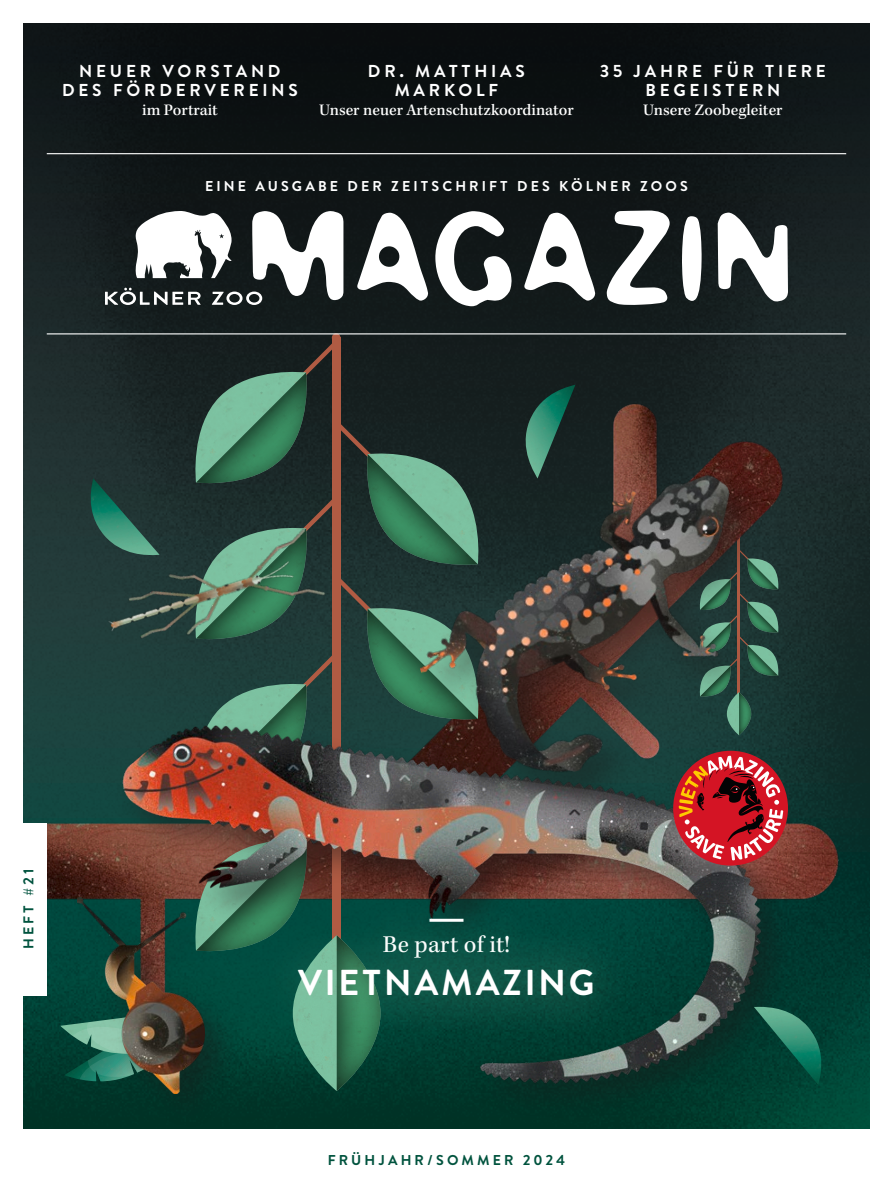
<style>
.page{position:relative;width:893px;height:1191px;background:#fff}
.page>*{position:absolute;margin:0;border:0;box-sizing:border-box;transform-origin:0 0}
.t1{font:700 36px "Brandon Text";letter-spacing:.08em;color:#fff}
.t2{font:24.75px "Kepler Std";letter-spacing:.01em;color:#fff}
.t3{font:700 17.25px/19.2px "Brandon Text";letter-spacing:.22em;color:#fff;text-align:center}
.t4{font:500 16.5px "Kepler Std";color:#fff}
.t5{font:700 14.25px "Brandon Text";letter-spacing:.22em;color:#fff}
.t6{font:700 14.25px "Brandon Text";letter-spacing:.22em;color:#00533e}
</style>
<div class="page">
<img style="left:23px;top:23px;width:847px;height:1106px">
<img style="left:23px;top:402px;width:827px;height:635px">
<svg style="left:190px;top:339px;width:294px;height:378px;background:#2e443a"></svg>
<div style="left:332px;top:333px;width:8px;height:9px;background:#b05b43;border-radius:50%"></div>
<svg style="left:60px;top:1054px;width:11px;height:27px"></svg>
<img style="left:60px;top:1013px;width:11px;height:41px">
<hr style="left:47px;top:153px;width:799px;height:1px;background:#fff">
<svg style="left:135px;top:211px;width:97px;height:67px"></svg>
<svg style="left:105px;top:288px;width:96px;height:17px"></svg>
<svg style="left:212px;top:291px;width:40px;height:14px"></svg>
<svg style="left:252px;top:210px;width:536px;height:96px"></svg>
<div style="left:0;top:823px;width:47px;height:172px;background:#fff"></div>
<img style="left:83px;top:492px;width:256px;height:205px">
<div style="left:115px;top:719px;width:682px;height:400px;background:#1a1918;opacity:.45"></div>
<img style="left:121px;top:717px;width:642px;height:371px">
<img style="left:390px;top:466px;width:399px;height:337px">
<div style="left:71px;top:890px;width:171px;height:239px;background:#1a1918;opacity:.45"></div>
<img style="left:78px;top:897px;width:126px;height:196px">
<hr style="left:47px;top:333px;width:799px;height:1px;background:#fff">
<img style="left:518px;top:384px;width:57px;height:94px">
<img style="left:754px;top:1006px;width:75px;height:79px">
<div style="left:342px;top:892px;width:208px;height:107px;background:#7dc3a2;opacity:.75"></div>
<hr style="left:429px;top:918px;width:34px;height:3px;background:#fff">
<div style="left:256px;top:923px;width:381px;height:118px;background:#7dc3a2;opacity:.75"></div>
<div style="left:673px;top:750px;width:115px;height:115px;background:#d41424;border-radius:50%"></div>
<svg style="left:679px;top:755px;width:104px;height:105px"></svg>
<p class="t3" style="left:62px;top:61px;width:237px">NEUER VORSTAND<br>DES FÖRDERVEREINS</p>
<p class="t4" style="left:142px;top:100px;width:77px">im Portrait</p>
<p class="t3" style="left:368px;top:61px;width:159px">DR. MATTHIAS<br>MARKOLF</p>
<p class="t4" style="left:319px;top:100px;width:256px">Unser neuer Artenschutzkoordinator</p>
<p class="t3" style="left:600px;top:61px;width:228px">35 JAHRE FÜR TIERE<br>BEGEISTERN</p>
<p class="t4" style="left:643px;top:100px;width:141px">Unsere Zoobegleiter</p>
<p class="t5" style="left:205px;top:176px;width:484px">EINE AUSGABE DER ZEITSCHRIFT DES KÖLNER ZOOS</p>
<p class="t6" style="left:18px;top:949px;width:82px;rotate:-90deg">HEFT #21</p>
<h2 class="t2" style="left:383px;top:930px;width:129px">Be part of it!</h2>
<h1 class="t1" style="left:298px;top:957px;width:298px">VIETNAMAZING</h1>
<p class="t6" style="left:328px;top:1150px;width:239px">FRÜHJAHR/SOMMER 2024</p>
</div>
